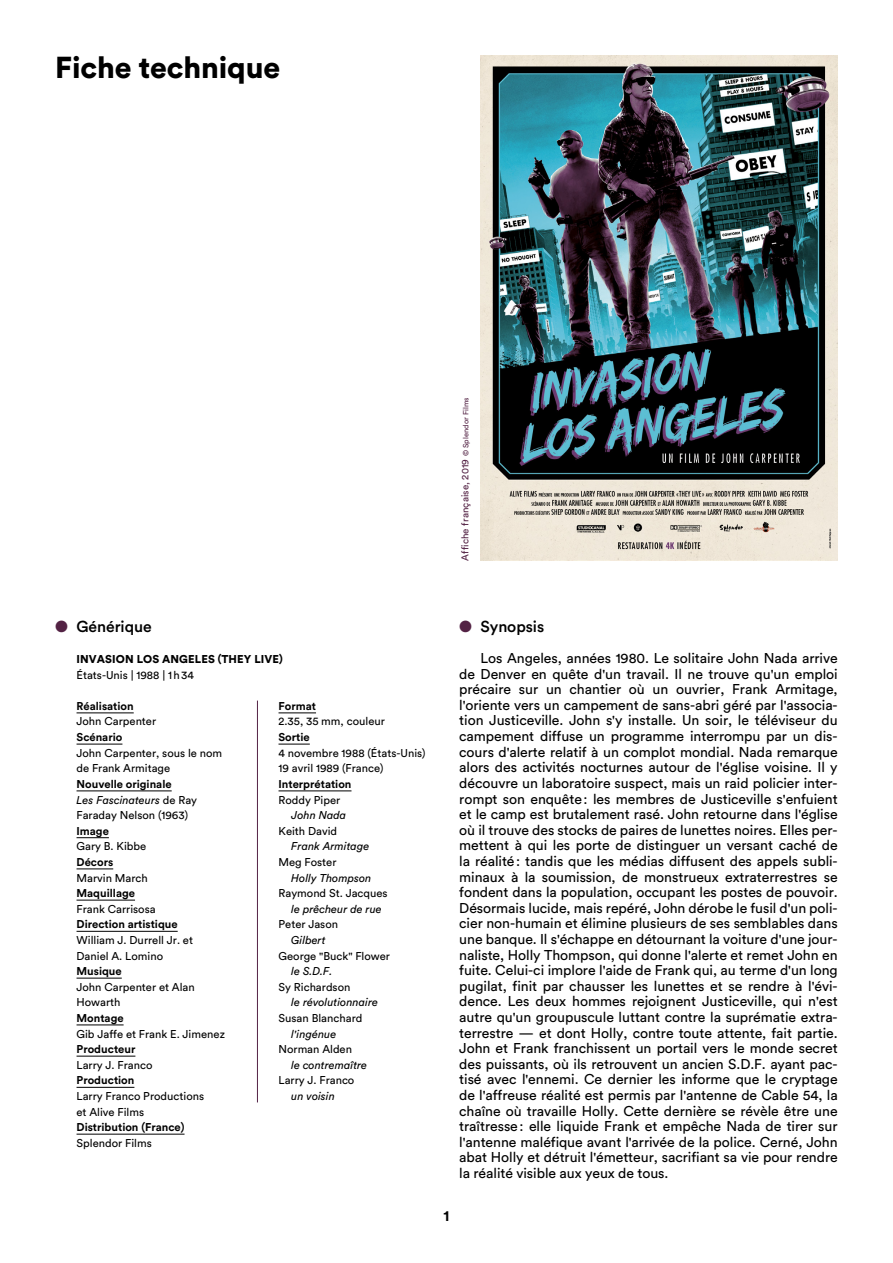
<style>
.page{position:relative;width:893px;height:1263px;background:#fff}
.page>*{position:absolute;margin:0;border:0;box-sizing:border-box;transform-origin:0 0}
.Titre_1{font:900 30px "Circular Std";letter-spacing:-.005em;color:#000}
.Titre_3{font:500 15.75px "Circular Std";letter-spacing:-.005em;color:#000}
.t1{font:700 15px "Circular Std";color:#000}
.Texte{font:14.1px/15.6px "Circular Std";letter-spacing:-.005em;color:#000;text-align:justify}
.Generique_Titre{font:11.25px/15.6px "Circular Std";color:#000}
.Generique_Texte{font:11.25px/15.6px "Circular Std";color:#000}
.Generique_Titre-2{font:700 11.25px "Circular Std";color:#000}
.Generique_Texte-2{font:italic 11.25px/15.6px "Circular Std";color:#000}
.Generique_Texte-3{font:900 11.25px "Circular Std";letter-spacing:.01em;color:#000}
.t2{font:9.75px "Circular Std";letter-spacing:.01em;color:#532244}
.s1{font-size:7.5px}
.s2{color:#532244}
.s3{font-style:italic}
.s4{font-style:normal}
</style>
<div class="page">
<hr style="left:77px;top:712px;width:57px;height:1px;background:#000">
<hr style="left:77px;top:744px;width:45px;height:1px;background:#000">
<hr style="left:77px;top:790px;width:95px;height:1px;background:#000">
<hr style="left:77px;top:837px;width:32px;height:1px;background:#000">
<hr style="left:77px;top:868px;width:36px;height:1px;background:#000">
<hr style="left:77px;top:900px;width:58px;height:1px;background:#000">
<hr style="left:77px;top:931px;width:101px;height:1px;background:#000">
<hr style="left:77px;top:978px;width:45px;height:1px;background:#000">
<hr style="left:77px;top:1024px;width:47px;height:1px;background:#000">
<hr style="left:77px;top:1056px;width:58px;height:1px;background:#000">
<hr style="left:77px;top:1087px;width:57px;height:1px;background:#000">
<hr style="left:77px;top:1134px;width:108px;height:1px;background:#000">
<hr style="left:279px;top:712px;width:37px;height:1px;background:#000">
<hr style="left:279px;top:744px;width:31px;height:1px;background:#000">
<hr style="left:279px;top:790px;width:72px;height:1px;background:#000">
<hr style="left:257px;top:701px;width:1px;height:401px;background:#532244">
<img style="left:480px;top:55px;width:358px;height:506px">
<p class="Titre_1" style="left:55px;top:47px;width:226px">Fiche technique</p>
<p class="t2" style="left:459px;top:561px;width:165px;rotate:-90deg">Affiche française, 2019 <span class="s1">© Splendor Films</span></p>
<p class="Titre_3" style="left:55px;top:616px;width:98px"><span class="s2">●</span> Générique</p>
<p class="Generique_Texte-3" style="left:77px;top:652px;width:208px">INVASION LOS ANGELES (THEY LIVE)</p>
<p class="Generique_Texte" style="left:77px;top:667px;width:119px">États-Unis | 1988 | 1h34</p>
<p class="Generique_Titre-2" style="left:77px;top:699px;width:59px">Réalisation</p>
<p class="Generique_Titre" style="left:77px;top:714px;width:81px">John Carpenter</p>
<p class="Generique_Titre-2" style="left:77px;top:730px;width:47px">Scénario</p>
<p class="Generique_Titre" style="left:77px;top:745px;width:147px">John Carpenter, sous le nom de Frank Armitage</p>
<p class="Generique_Titre-2" style="left:77px;top:777px;width:97px">Nouvelle originale</p>
<p class="Generique_Titre" style="left:77px;top:792px;width:122px"><span class="s3">Les Fascinateurs</span> de Ray<br>Faraday Nelson (1963)</p>
<p class="Generique_Titre-2" style="left:77px;top:823px;width:34px">Image</p>
<p class="Generique_Titre" style="left:77px;top:838px;width:71px">Gary B. Kibbe</p>
<p class="Generique_Titre-2" style="left:77px;top:855px;width:38px">Décors</p>
<p class="Generique_Titre" style="left:77px;top:870px;width:73px">Marvin March</p>
<p class="Generique_Titre-2" style="left:77px;top:886px;width:60px">Maquillage</p>
<p class="Generique_Titre" style="left:77px;top:901px;width:81px">Frank Carrisosa</p>
<p class="Generique_Titre-2" style="left:77px;top:917px;width:103px">Direction artistique</p>
<p class="Generique_Titre" style="left:77px;top:932px;width:118px">William J. Durrell Jr. et<br>Daniel A. Lomino</p>
<p class="Generique_Titre-2" style="left:77px;top:964px;width:47px">Musique</p>
<p class="Generique_Titre" style="left:77px;top:979px;width:120px">John Carpenter et Alan<br>Howarth</p>
<p class="Generique_Titre-2" style="left:77px;top:1011px;width:49px">Montage</p>
<p class="Generique_Titre" style="left:77px;top:1026px;width:150px">Gib Jaffe et Frank E. Jimenez</p>
<p class="Generique_Titre-2" style="left:77px;top:1042px;width:60px">Producteur</p>
<p class="Generique_Titre" style="left:77px;top:1057px;width:77px">Larry J. Franco</p>
<p class="Generique_Titre-2" style="left:77px;top:1073px;width:59px">Production</p>
<p class="Generique_Titre" style="left:77px;top:1088px;width:129px">Larry Franco Productions et Alive Films</p>
<p class="Generique_Titre-2" style="left:77px;top:1120px;width:109px">Distribution (France)</p>
<p class="Generique_Titre" style="left:77px;top:1135px;width:77px">Splendor Films</p>
<p class="Generique_Titre-2" style="left:279px;top:699px;width:39px">Format</p>
<p class="Generique_Titre" style="left:279px;top:714px;width:108px">2.35, 35 mm, couleur</p>
<p class="Generique_Titre-2" style="left:279px;top:730px;width:33px">Sortie</p>
<p class="Generique_Titre" style="left:279px;top:745px;width:149px">4 novembre 1988 (États-Unis)</p>
<p class="Generique_Titre" style="left:279px;top:760px;width:107px">19 avril 1989 (France)</p>
<p class="Generique_Titre-2" style="left:279px;top:777px;width:74px">Interprétation</p>
<p class="Generique_Texte" style="left:291px;top:792px;width:57px;text-indent:-13px">Roddy Piper<br><span class="s3">John Nada</span></p>
<p class="Generique_Texte-2" style="left:291px;top:823px;width:80px;text-indent:-13px"><span class="s4">Keith David<br></span>Frank Armitage</p>
<p class="Generique_Texte-2" style="left:291px;top:854px;width:82px;text-indent:-13px"><span class="s4">Meg Foster<br></span>Holly Thompson</p>
<p class="Generique_Texte" style="left:291px;top:885px;width:98px;text-indent:-13px">Raymond St. Jacques <span class="s3">le prêcheur de rue</span></p>
<p class="Generique_Texte" style="left:279px;top:916px;width:61px;text-align:center">Peter Jason<br><span class="s3">Gilbert</span></p>
<p class="Generique_Texte" style="left:291px;top:948px;width:100px;text-indent:-13px">George "Buck" Flower <span class="s3">le S.D.F.</span></p>
<p class="Generique_Texte-2" style="left:291px;top:979px;width:88px;text-indent:-13px"><span class="s4">Sy Richardson<br></span>le révolutionnaire</p>
<p class="Generique_Texte" style="left:291px;top:1010px;width:73px;text-indent:-13px">Susan Blanchard <span class="s3">l'ingénue</span></p>
<p class="Generique_Texte-2" style="left:291px;top:1041px;width:77px;text-indent:-13px"><span class="s4">Norman Alden<br></span>le contremaître</p>
<p class="Generique_Texte" style="left:279px;top:1072px;width:77px;text-align:center">Larry J. Franco <span class="s3">un voisin</span></p>
<p class="Titre_3" style="left:459px;top:616px;width:86px"><span class="s2">●</span> Synopsis</p>
<p class="Texte" style="left:459px;top:650px;width:380px;text-indent:21px">Los Angeles, années 1980. Le solitaire John Nada arrive de Denver en quête d'un travail. Il ne trouve qu'un emploi précaire sur un chantier où un ouvrier, Frank Armitage, l'oriente vers un campement de sans-abri géré par l'associa&shy;tion Justiceville. John s'y installe. Un soir, le téléviseur du campement diffuse un programme interrompu par un dis&shy;cours d'alerte relatif à un complot mondial. Nada remarque alors des activités nocturnes autour de l'église voisine. Il y découvre un laboratoire suspect, mais un raid policier inter&shy;rompt son enquête: les membres de Justiceville s'enfuient et le camp est brutalement rasé. John retourne dans l'église où il trouve des stocks de paires de lunettes noires. Elles per&shy;mettent à qui les porte de distinguer un versant caché de la réalité: tandis que les médias diffusent des appels subli&shy;minaux à la soumission, de monstrueux extraterrestres se fondent dans la population, occupant les postes de pouvoir.<br>Désormais lucide, mais repéré, John dérobe le fusil d'un poli&shy;cier non-humain et élimine plusieurs de ses semblables dans une banque. Il s'échappe en détournant la voiture d'une jour&shy;naliste, Holly Thompson, qui donne l'alerte et remet John en fuite. Celui-ci implore l'aide de Frank qui, au terme d'un long pugilat, finit par chausser les lunettes et se rendre à l'évi&shy;dence. Les deux hommes rejoignent Justiceville, qui n'est autre qu'un groupuscule luttant contre la suprématie extra&shy;terrestre — et dont Holly, contre toute attente, fait partie.<br>John et Frank franchissent un portail vers le monde secret des puissants, où ils retrouvent un ancien S.D.F. ayant pac&shy;tisé avec l'ennemi. Ce dernier les informe que le cryptage de l'affreuse réalité est permis par l'antenne de Cable 54, la chaîne où travaille Holly. Cette dernière se révèle être une traîtresse: elle liquide Frank et empêche Nada de tirer sur l'antenne maléfique avant l'arrivée de la police. Cerné, John abat Holly et détruit l'émetteur, sacrifiant sa vie pour rendre la réalité visible aux yeux de tous.</p>
<p class="t1" style="left:443px;top:1206px;width:7px">1</p>
</div>
